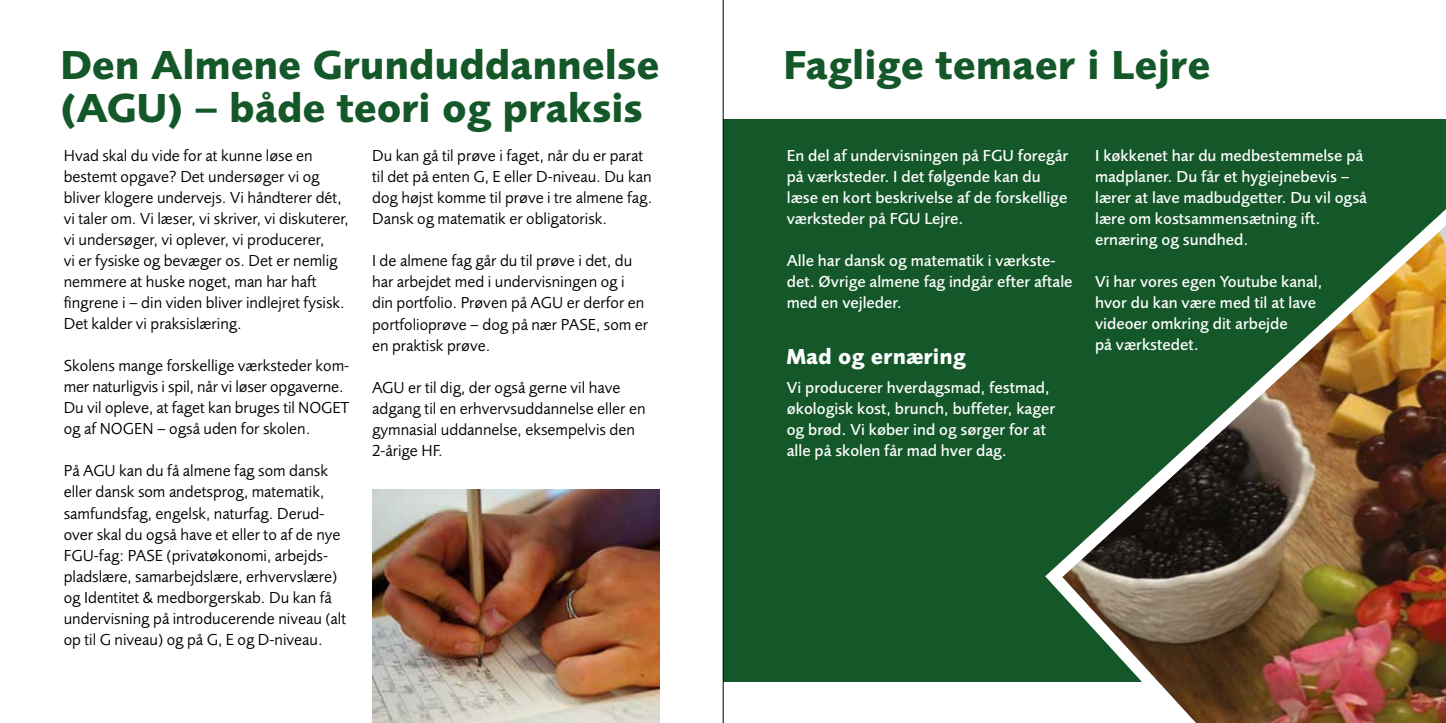
<style>
.page{position:relative;width:1446px;height:723px;background:#fff}
.page>*{position:absolute;margin:0;border:0;box-sizing:border-box;transform-origin:0 0}
.t1{font:700 42px/43.5px "Foundry Sans";letter-spacing:-.005em;color:#14582a}
.t2{font:700 22.5px "Foundry Sans";color:#fff}
.t3{font:16.5px/21px "Foundry Sans";color:#000}
.t4{font:500 16.5px/21px "Foundry Sans";color:#fff}
</style>
<div class="page">
<div style="left:723px;top:119px;width:723px;height:562px;background:#14582a"></div>
<img style="left:1037px;top:209px;width:409px;height:514px">
<img style="left:372px;top:489px;width:287px;height:234px">
<hr style="left:723px;top:0;width:1px;height:723px;background:#000">
<h1 class="t1" style="left:61px;top:43px;width:600px">Den Almene Grunduddannelse (AGU) – både teori og praksis</h1>
<p class="t3" style="left:64px;top:145px;width:286px">Hvad skal du vide for at kunne løse en bestemt opgave? Det undersøger vi og bliver klogere undervejs. Vi håndterer dét, vi taler om. Vi læser, vi skriver, vi diskuterer, vi undersøger, vi oplever, vi producerer,<br>vi er fysiske og bevæger os. Det er nemlig nemmere at huske noget, man har haft fingrene i – din viden bliver indlejret fysisk.<br>Det kalder vi praksislæring.</p>
<p class="t3" style="left:64px;top:355px;width:287px">Skolens mange forskellige værksteder kom&shy;mer naturligvis i spil, når vi løser opgaverne.<br>Du vil opleve, at faget kan bruges til NOGET og af NOGEN – også uden for skolen.</p>
<p class="t3" style="left:64px;top:460px;width:284px">På AGU kan du få almene fag som dansk eller dansk som andetsprog, matematik, samfundsfag, engelsk, naturfag. Derud&shy;over skal du også have et eller to af de nye FGU-fag: PASE (privatøkonomi, arbejds&shy;pladslære, samarbejdslære, erhvervslære) og Identitet &amp; medborgerskab. Du kan få undervisning på introducerende niveau (alt op til G niveau) og på G, E og D-niveau.</p>
<p class="t3" style="left:372px;top:145px;width:282px">Du kan gå til prøve i faget, når du er parat til det på enten G, E eller D-niveau. Du kan dog højst komme til prøve i tre almene fag.<br>Dansk og matematik er obligatorisk.</p>
<p class="t3" style="left:372px;top:250px;width:277px">I de almene fag går du til prøve i det, du har arbejdet med i undervisningen og i din portfolio. Prøven på AGU er derfor en portfolioprøve – dog på nær PASE, som er en praktisk prøve.</p>
<p class="t3" style="left:372px;top:376px;width:275px">AGU er til dig, der også gerne vil have adgang til en erhvervsuddannelse eller en gymnasial uddannelse, eksempelvis den<br>2-årige HF.</p>
<h1 class="t1" style="left:783px;top:43px;width:429px">Faglige temaer i Lejre</h1>
<p class="t4" style="left:787px;top:145px;width:283px">En del af undervisningen på FGU foregår på værksteder. I det følgende kan du læse en kort beskrivelse af de forskellige værksteder på FGU Lejre.</p>
<p class="t4" style="left:787px;top:250px;width:287px">Alle har dansk og matematik i værkste&shy;det. Øvrige almene fag indgår efter aftale med en vejleder.</p>
<h2 class="t2" style="left:787px;top:343px;width:180px">Mad og ernæring</h2>
<p class="t4" style="left:787px;top:377px;width:270px">Vi producerer hverdagsmad, festmad, økologisk kost, brunch, buffeter, kager og brød. Vi køber ind og sørger for at alle på skolen får mad hver dag.</p>
<p class="t4" style="left:1095px;top:145px;width:273px">I køkkenet har du medbestemmelse på madplaner. Du får et hygiejnebevis – lærer at lave madbudgetter. Du vil også lære om kostsammensætning ift. ernæring og sundhed.</p>
<p class="t4" style="left:1095px;top:271px;width:229px">Vi har vores egen Youtube kanal, hvor du kan være med til at lave videoer omkring dit arbejde<br>på værkstedet.</p>
</div>
